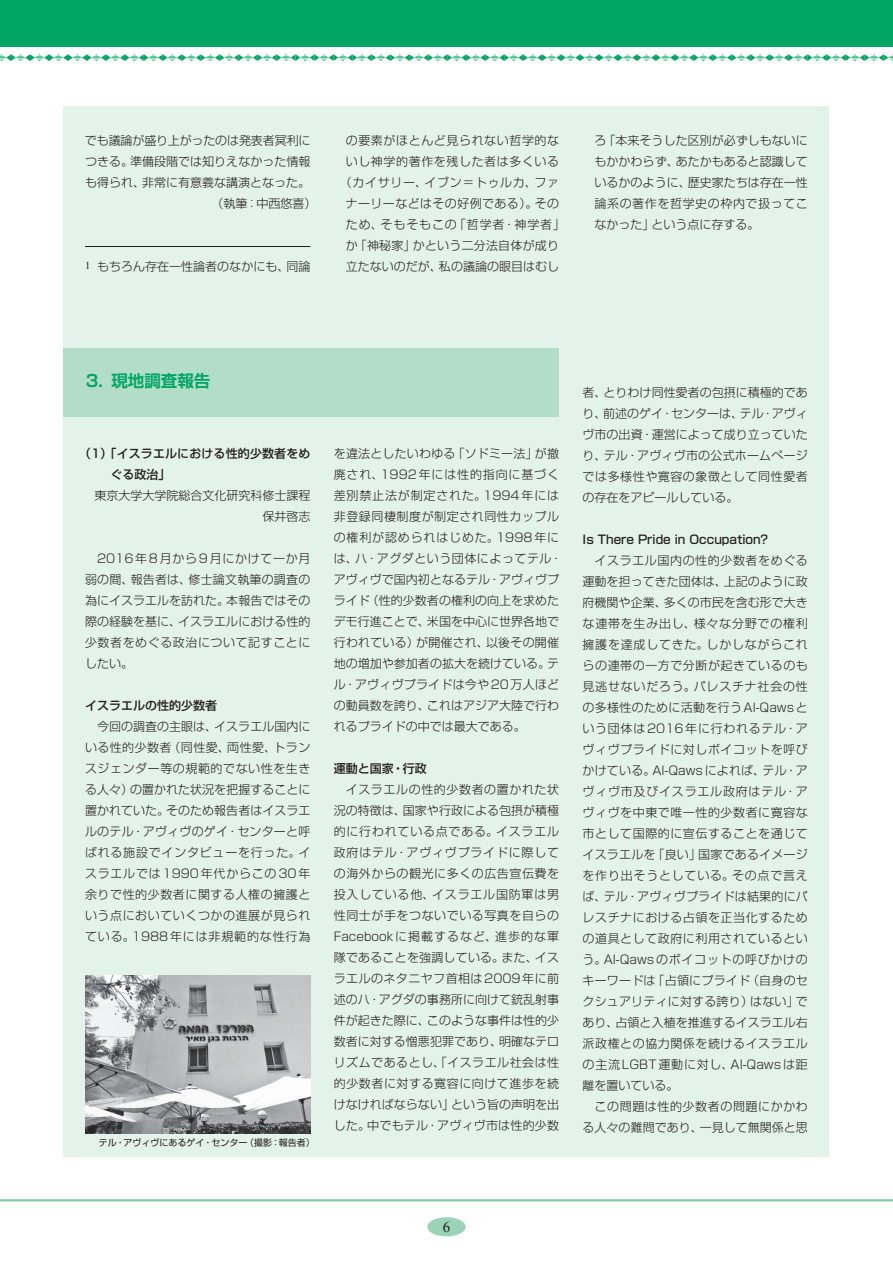
<style>
.page{position:relative;width:893px;height:1263px;background:#fff}
.page>*{position:absolute;margin:0;border:0;box-sizing:border-box;transform-origin:0 0}
.t1{font:700 16.5px "Shin Go Pro De";color:#00a664}
.t2{font:15px "Times New Roman";color:#231f20}
.t3{font:300 12px/21px "Shin Go Pro";letter-spacing:.015em;color:#231f20;text-align:justify}
.t4{font:300 12px/21px "Shin Go Pro";letter-spacing:.05em;color:#231f20;text-align:center}
.t5{font:500 12px/21px "Shin Go Pro";color:#231f20}
.t6{font:300 12px "Shin Go Pro";letter-spacing:-.01em;color:#231f20}
.t7{font:9px "Shin Go Pro";color:#231f20}
.s1{font-family:"Times New Roman";font-weight:400;font-size:10.5px}
</style>
<div class="page">
<div style="left:427px;top:1217px;width:39px;height:19px;background:#99d3b8;border-radius:50%"></div>
<hr style="left:0;top:1199px;width:893px;height:2px;background:#7ecaa8">
<svg style="left:0;top:54px;width:893px;height:7px"></svg>
<div style="left:0;top:0;width:893px;height:47px;background:#00a664"></div>
<div style="left:64px;top:106px;width:765px;height:1051px;background:#e3f2ea"></div>
<div style="left:64px;top:349px;width:495px;height:68px;background:#b2ddc8"></div>
<img style="left:85px;top:976px;width:225px;height:157px">
<hr style="left:85px;top:246px;width:225px;height:1px;background:#231f20">
<p class="t6" style="left:85px;top:130px;width:227px">でも議論が盛り上がったのは発表者冥利に</p>
<p class="t3" style="left:85px;top:149px;width:227px">つきる。準備段階では知りえなかった情報</p>
<p class="t3" style="left:85px;top:170px;width:227px">も得られ、非常に有意義な講演となった。</p>
<p class="t3" style="left:211px;top:191px;width:106px">（執筆：中西悠喜）</p>
<p class="t3" style="left:85px;top:254px;width:227px"><span class="s1">1</span> もちろん存在一性論者のなかにも、同論</p>
<p class="t4" style="left:340px;top:128px;width:227px">の要素がほとんど見られない哲学的ないし神学的著作を残した者は多くいる（カイサリー、イブン＝トゥルカ、ファナーリーなどはその好例である）。そのため、そもそもこの「哲学者・神学者」か「神秘家」かという二分法自体が成り立たないのだが、私の議論の眼目はむし</p>
<p class="t3" style="left:595px;top:128px;width:215px">ろ「本来そうした区別が必ずしもないにもかかわらず、あたかもあると認識しているかのように、歴史家たちは存在一性論系の著作を哲学史の枠内で扱ってこなかった」という点に存する。</p>
<h1 class="t1" style="left:86px;top:367px;width:126px">3. 現地調査報告</h1>
<p class="t5" style="left:111px;top:441px;width:201px;text-indent:-32px">（1）「イスラエルにおける性的少数者をめぐる政治」</p>
<p class="t3" style="left:94px;top:483px;width:217px;text-align:right">東京大学大学院総合文化研究科修士課程保井啓志</p>
<p class="t3" style="left:85px;top:546px;width:227px;text-indent:12px">2016年8月から9月にかけて一か月弱の間、報告者は、修士論文執筆の調査の為にイスラエルを訪れた。本報告ではその際の経験を基に、イスラエルにおける性的少数者をめぐる政治について記すことにしたい。</p>
<p class="t5" style="left:85px;top:693px;width:133px">イスラエルの性的少数者</p>
<p class="t3" style="left:85px;top:714px;width:227px;text-indent:12px">今回の調査の主眼は、イスラエル国内にいる性的少数者（同性愛、両性愛、トランスジェンダー等の規範的でない性を生きる人々）の置かれた状況を把握することに置かれていた。そのため報告者はイスラエルのテル・アヴィヴのゲイ・センターと呼ばれる施設でインタビューを行った。イスラエルでは1990年代からこの30年余りで性的少数者に関する人権の擁護という点においていくつかの進展が見られている。1988年には非規範的な性行為</p>
<p class="t7" style="left:99px;top:1135px;width:217px">テル・アヴィヴにあるゲイ・センター（撮影：報告者）</p>
<p class="t3" style="left:334px;top:441px;width:230px;text-align:left">を違法としたいわゆる「ソドミー法」が撤廃され、1992年には性的指向に基づく差別禁止法が制定された。1994年には非登録同棲制度が制定され同性カップルの権利が認められはじめた。1998年には、ハ・アグダという団体によってテル・アヴィヴで国内初となるテル・アヴィヴプライド（性的少数者の権利の向上を求めたデモ行進ことで、米国を中心に世界各地で行われている）が開催され、以後その開催地の増加や参加者の拡大を続けている。テル・アヴィヴプライドは今や20万人ほどの動員数を誇り、これはアジア大陸で行われるプライドの中では最大である。</p>
<p class="t5" style="left:334px;top:756px;width:94px">運動と国家・行政</p>
<p class="t3" style="left:334px;top:777px;width:227px;text-indent:12px">イスラエルの性的少数者の置かれた状況の特徴は、国家や行政による包摂が積極的に行われている点である。イスラエル政府はテル・アヴィヴプライドに際しての海外からの観光に多くの広告宣伝費を投入している他、イスラエル国防軍は男性同士が手をつないでいる写真を自らのFacebookに掲載するなど、進歩的な軍隊であることを強調している。また、イスラエルのネタニヤフ首相は2009年に前述のハ・アグダの事務所に向けて銃乱射事件が起きた際に、このような事件は性的少数者に対する憎悪犯罪であり、明確なテロリズムであるとし、「イスラエル社会は性的少数者に対する寛容に向けて進歩を続けなければならない」という旨の声明を出した。中でもテル・アヴィヴ市は性的少数</p>
<p class="t3" style="left:583px;top:380px;width:227px">者、とりわけ同性愛者の包摂に積極的であり、前述のゲイ・センターは、テル・アヴィヴ市の出資・運営によって成り立っていたり、テル・アヴィヴ市の公式ホームぺージでは多様性や寛容の象徴として同性愛者の存在をアピールしている。</p>
<p class="t5" style="left:583px;top:527px;width:187px">Is There Pride in Occupation?</p>
<p class="t3" style="left:583px;top:548px;width:227px;text-indent:12px">イスラエル国内の性的少数者をめぐる運動を担ってきた団体は、上記のように政府機関や企業、多くの市民を含む形で大きな連帯を生み出し、様々な分野での権利擁護を達成してきた。しかしながらこれらの連帯の一方で分断が起きているのも見逃せないだろう。パレスチナ社会の性の多様性のために活動を行うAl-Qawsという団体は2016年に行われるテル・アヴィヴプライドに対しボイコットを呼びかけている。Al-Qawsによれば、テル・アヴィヴ市及びイスラエル政府はテル・アヴィヴを中東で唯一性的少数者に寛容な市として国際的に宣伝することを通じてイスラエルを「良い」国家であるイメージを作り出そうとしている。その点で言えば、テル・アヴィヴプライドは結果的にパレスチナにおける占領を正当化するための道具として政府に利用されているという。Al-Qawsのボイコットの呼びかけのキーワードは「占領にプライド（自身のセクシュアリティに対する誇り）はない」であり、占領と入植を推進するイスラエル右派政権との協力関係を続けるイスラエルの主流LGBT運動に対し、Al-Qawsは距離を置いている。</p>
<p class="t3" style="left:583px;top:1094px;width:227px;text-align:right">この問題は性的少数者の問題にかかわる人々の難問であり、一見して無関係と思</p>
<p class="t2" style="left:443px;top:1217px;width:9px">6</p>
</div>
